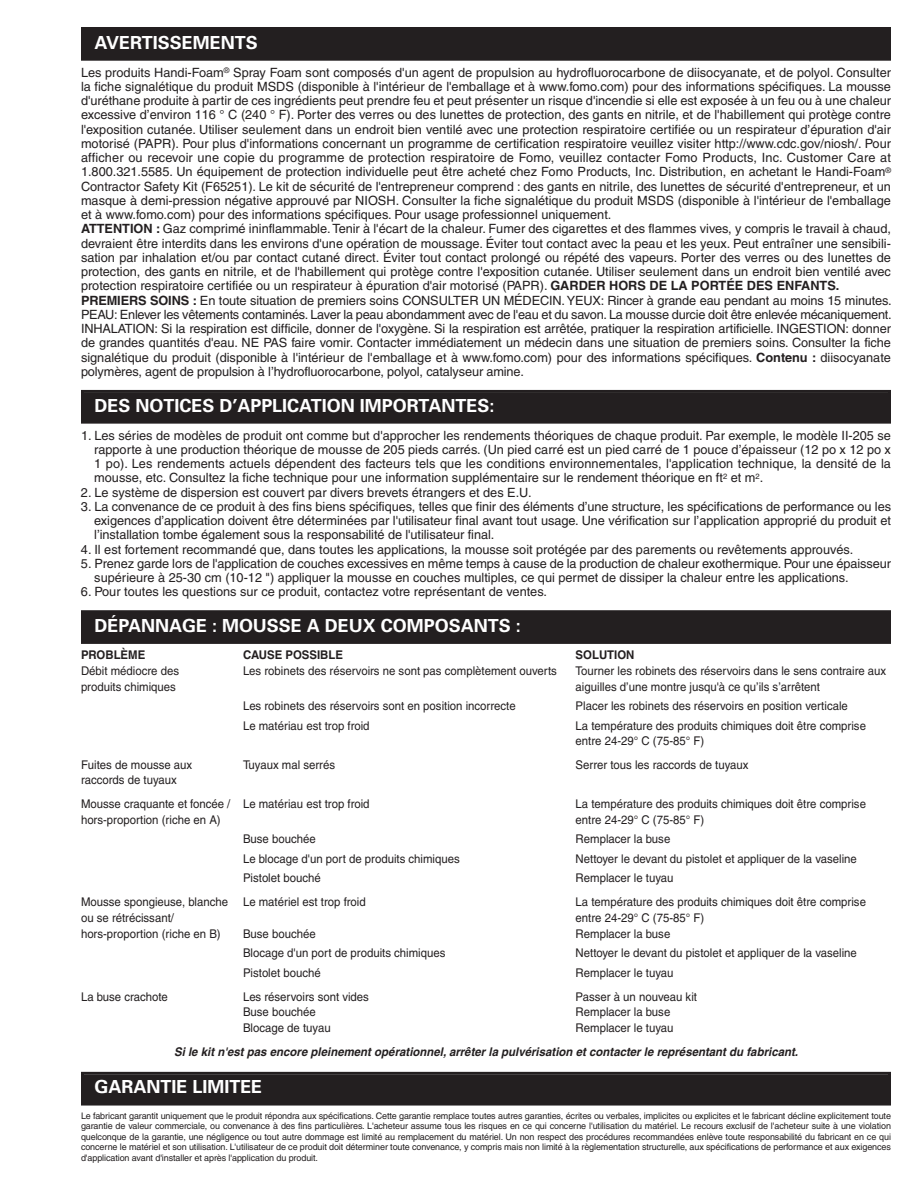
<style>
.page{position:relative;width:918px;height:1188px;background:#fff}
.page>*{position:absolute;margin:0;border:0;box-sizing:border-box;transform-origin:0 0}
.t1{font:700 18px "Univers";color:#fff}
.t2{font:12.75px/14.2px "Helvetica";color:#231f20}
.t3{font:12px/15px "Helvetica";color:#231f20;scale:.95 1}
.t4{font:italic 700 12px "Helvetica";letter-spacing:.005em;color:#231f20;scale:.95 1}
.t5{font:700 12px "Helvetica";color:#231f20;scale:.95 1}
.t6{font:9px/10.5px "Helvetica";letter-spacing:-.01em;color:#231f20;text-align:justify}
.s1{font-weight:700}
</style>
<div class="page">
<div style="left:84px;top:30px;width:804px;height:28px;background:#231f20"></div>
<div style="left:81px;top:27px;width:810px;height:34px;border:3px solid #231f20"></div>
<div style="left:84px;top:393px;width:804px;height:28px;background:#231f20"></div>
<div style="left:81px;top:390px;width:810px;height:34px;border:3px solid #231f20"></div>
<div style="left:84px;top:613px;width:804px;height:28px;background:#231f20"></div>
<div style="left:81px;top:610px;width:810px;height:34px;border:3px solid #231f20"></div>
<div style="left:84px;top:1075px;width:804px;height:28px;background:#231f20"></div>
<div style="left:81px;top:1072px;width:810px;height:34px;border:3px solid #231f20"></div>
<h1 class="t1" style="left:94px;top:36px;width:165px">AVERTISSEMENTS</h1>
<p class="t2" style="left:81px;top:66px;width:812px">Les produits Handi-Foam<sup>®</sup> Spray Foam sont composés d'un agent de propulsion au hydrofluorocarbone de diisocyanate, et de polyol. Consulter la fiche signalétique du produit MSDS (disponible à l'intérieur de l'emballage et à www.fomo.com) pour des informations spécifiques. La mousse d'uréthane produite à partir de ces ingrédients peut prendre feu et peut présenter un risque d'incendie si elle est exposée à un feu ou à une chaleur excessive d’environ 116 ° C (240 ° F). Porter des verres ou des lunettes de protection, des gants en nitrile, et de l'habillement qui protège contre l'exposition cutanée. Utiliser seulement dans un endroit bien ventilé avec une protection respiratoire certifiée ou un respirateur d’épuration d'air motorisé (PAPR). Pour plus d'informations concernant un programme de certification respiratoire veuillez visiter http://www.cdc.gov/niosh/. Pour afficher ou recevoir une copie du programme de protection respiratoire de Fomo, veuillez contacter Fomo Products, Inc. Customer Care at 1.800.321.5585. Un équipement de protection individuelle peut être acheté chez Fomo Products, Inc. Distribution, en achetant le Handi-Foam<sup>® </sup>Contractor Safety Kit (F65251). Le kit de sécurité de l'entrepreneur comprend : des gants en nitrile, des lunettes de sécurité d'entrepreneur, et un masque à demi-pression négative approuvé par NIOSH. Consulter la fiche signalétique du produit MSDS (disponible à l'intérieur de l'emballage et à www.fomo.com) pour des informations spécifiques. Pour usage professionnel uniquement.<br><span class="s1">ATTENTION :</span> Gaz comprimé ininflammable.Tenir à l'écart de la chaleur. Fumer des cigarettes et des flammes vives, y compris le travail à chaud, devraient être interdits dans les environs d'une opération de moussage. Éviter tout contact avec la peau et les yeux. Peut entraîner une sensibili&shy;sation par inhalation et/ou par contact cutané direct. Éviter tout contact prolongé ou répété des vapeurs. Porter des verres ou des lunettes de protection, des gants en nitrile, et de l'habillement qui protège contre l'exposition cutanée. Utiliser seulement dans un endroit bien ventilé avec protection respiratoire certifiée ou un respirateur à épuration d'air motorisé (PAPR). <span class="s1">GARDER HORS DE LA PORTÉE DES ENFANTS.<br>PREMIERS SOINS :</span> En toute situation de premiers soins CONSULTER UN MÉDECIN.YEUX: Rincer à grande eau pendant au moins 15 minutes.<br>PEAU: Enlever les vêtements contaminés. Laver la peau abondamment avec de l'eau et du savon. La mousse durcie doit être enlevée mécaniquement.<br>INHALATION: Si la respiration est difficile, donner de l'oxygène. Si la respiration est arrêtée, pratiquer la respiration artificielle. INGESTION: donner de grandes quantités d'eau. NE PAS faire vomir. Contacter immédiatement un médecin dans une situation de premiers soins. Consulter la fiche signalétique du produit (disponible à l'intérieur de l'emballage et à www.fomo.com) pour des informations spécifiques. <span class="s1">Contenu :</span> diisocyanate polymères, agent de propulsion à l’hydrofluorocarbone, polyol, catalyseur amine.</p>
<h1 class="t1" style="left:94px;top:399px;width:401px">DES NOTICES D’APPLICATION IMPORTANTES:</h1>
<p class="t2" style="left:94px;top:429px;width:798px;text-align:justify;text-indent:-13px">1. Les séries de modèles de produit ont comme but d'approcher les rendements théoriques de chaque produit. Par exemple, le modèle II-205 se rapporte à une production théorique de mousse de 205 pieds carrés. (Un pied carré est un pied carré de 1 pouce d’épaisseur (12 po x 12 po x 1 po). Les rendements actuels dépendent des facteurs tels que les conditions environnementales, l'application technique, la densité de la mousse, etc. Consultez la fiche technique pour une information supplémentaire sur le rendement théorique en ft<sup>2</sup> et m<sup>2</sup>.</p>
<p class="t2" style="left:81px;top:486px;width:452px">2. Le système de dispersion est couvert par divers brevets étrangers et des E.U.</p>
<p class="t2" style="left:94px;top:500px;width:798px;text-align:justify;text-indent:-13px">3. La convenance de ce produit à des fins biens spécifiques, telles que finir des éléments d’une structure, les spécifications de performance ou les exigences d’application doivent être déterminées par l'utilisateur final avant tout usage. Une vérification sur l’application approprié du produit et l’installation tombe également sous la responsabilité de l'utilisateur final.</p>
<p class="t2" style="left:81px;top:543px;width:774px">4. Il est fortement recommandé que, dans toutes les applications, la mousse soit protégée par des parements ou revêtements approuvés.</p>
<p class="t2" style="left:94px;top:557px;width:798px;text-indent:-13px">5. Prenez garde lors de l'application de couches excessives en même temps à cause de la production de chaleur exothermique. Pour une épaisseur supérieure à 25-30 cm (10-12 ") appliquer la mousse en couches multiples, ce qui permet de dissiper la chaleur entre les applications.</p>
<p class="t2" style="left:81px;top:586px;width:468px">6. Pour toutes les questions sur ce produit, contactez votre représentant de ventes.</p>
<h1 class="t1" style="left:94px;top:619px;width:428px">DÉPANNAGE : MOUSSE A DEUX COMPOSANTS :</h1>
<p class="t5" style="left:81px;top:651px;width:69px">PROBLÈME</p>
<p class="t5" style="left:243px;top:651px;width:107px">CAUSE POSSIBLE</p>
<p class="t5" style="left:576px;top:651px;width:63px">SOLUTION</p>
<p class="t3" style="left:81px;top:664px;width:105px">Débit médiocre des</p>
<p class="t3" style="left:243px;top:664px;width:332px">Les robinets des réservoirs ne sont pas complètement ouverts</p>
<p class="t3" style="left:576px;top:664px;width:329px">Tourner les robinets des réservoirs dans le sens contraire aux</p>
<p class="t3" style="left:81px;top:680px;width:101px">produits chimiques</p>
<p class="t3" style="left:576px;top:680px;width:259px">aiguilles d’une montre jusqu'à ce qu’ils s’arrêtent</p>
<p class="t3" style="left:243px;top:700px;width:289px">Les robinets des réservoirs sont en position incorrecte</p>
<p class="t3" style="left:576px;top:700px;width:288px">Placer les robinets des réservoirs en position verticale</p>
<p class="t3" style="left:243px;top:719px;width:135px">Le matériau est trop froid</p>
<p class="t3" style="left:576px;top:719px;width:307px">La température des produits chimiques doit être comprise entre 24-29° C (75-85° F)</p>
<p class="t3" style="left:81px;top:758px;width:119px">Fuites de mousse aux</p>
<p class="t3" style="left:243px;top:758px;width:98px">Tuyaux mal serrés</p>
<p class="t3" style="left:576px;top:758px;width:184px">Serrer tous les raccords de tuyaux</p>
<p class="t3" style="left:81px;top:769px;width:305px;line-height:24px">raccords de tuyaux<br>Mousse craquante et foncée / Le matériau est trop froid</p>
<p class="t3" style="left:576px;top:798px;width:307px">La température des produits chimiques doit être comprise</p>
<p class="t3" style="left:81px;top:813px;width:149px">hors-proportion (riche en A)</p>
<p class="t3" style="left:576px;top:813px;width:137px">entre 24-29° C (75-85° F)</p>
<p class="t3" style="left:243px;top:833px;width:78px">Buse bouchée</p>
<p class="t3" style="left:576px;top:833px;width:101px">Remplacer la buse</p>
<p class="t3" style="left:243px;top:852px;width:230px">Le blocage d'un port de produits chimiques</p>
<p class="t3" style="left:576px;top:852px;width:298px">Nettoyer le devant du pistolet et appliquer de la vaseline</p>
<p class="t3" style="left:243px;top:872px;width:83px">Pistolet bouché</p>
<p class="t3" style="left:576px;top:872px;width:104px">Remplacer le tuyau</p>
<p class="t3" style="left:81px;top:896px;width:301px">Mousse spongieuse, blanche Le matériel est trop froid</p>
<p class="t3" style="left:576px;top:896px;width:307px">La température des produits chimiques doit être comprise</p>
<p class="t3" style="left:81px;top:912px;width:99px">ou se rétrécissant/</p>
<p class="t3" style="left:576px;top:912px;width:137px">entre 24-29° C (75-85° F)</p>
<p class="t3" style="left:81px;top:927px;width:149px">hors-proportion (riche en B)</p>
<p class="t3" style="left:243px;top:927px;width:78px">Buse bouchée</p>
<p class="t3" style="left:576px;top:927px;width:101px">Remplacer la buse</p>
<p class="t3" style="left:243px;top:947px;width:215px">Blocage d'un port de produits chimiques</p>
<p class="t3" style="left:576px;top:947px;width:298px">Nettoyer le devant du pistolet et appliquer de la vaseline</p>
<p class="t3" style="left:243px;top:966px;width:83px">Pistolet bouché</p>
<p class="t3" style="left:576px;top:966px;width:104px">Remplacer le tuyau</p>
<p class="t3" style="left:81px;top:990px;width:93px">La buse crachote</p>
<p class="t3" style="left:243px;top:990px;width:134px">Les réservoirs sont vides</p>
<p class="t3" style="left:576px;top:990px;width:129px">Passer à un nouveau kit</p>
<p class="t3" style="left:243px;top:1006px;width:78px">Buse bouchée</p>
<p class="t3" style="left:576px;top:1006px;width:101px">Remplacer la buse</p>
<p class="t3" style="left:243px;top:1021px;width:94px">Blocage de tuyau</p>
<p class="t3" style="left:576px;top:1021px;width:104px">Remplacer le tuyau</p>
<p class="t4" style="left:174px;top:1047px;width:658px">Si le kit n'est pas encore pleinement opérationnel, arrêter la pulvérisation et contacter le représentant du fabricant.</p>
<h1 class="t1" style="left:94px;top:1080px;width:169px">GARANTIE LIMITEE</h1>
<p class="t6" style="left:81px;top:1111px;width:812px">Le fabricant garantit uniquement que le produit répondra aux spécifications. Cette garantie remplace toutes autres garanties, écrites ou verbales, implicites ou explicites et le fabricant décline explicitement toute garantie de valeur commerciale, ou convenance à des fins particulières. L'acheteur assume tous les risques en ce qui concerne l'utilisation du matériel. Le recours exclusif de l'acheteur suite à une violation quelconque de la garantie, une négligence ou tout autre dommage est limité au remplacement du matériel. Un non respect des procédures recommandées enlève toute responsabilité du fabricant en ce qui concerne le matériel et son utilisation. L'utilisateur de ce produit doit déterminer toute convenance, y compris mais non limité à la règlementation structurelle, aux spécifications de performance et aux exigences d'application avant d'installer et après l'application du produit.</p>
</div>
